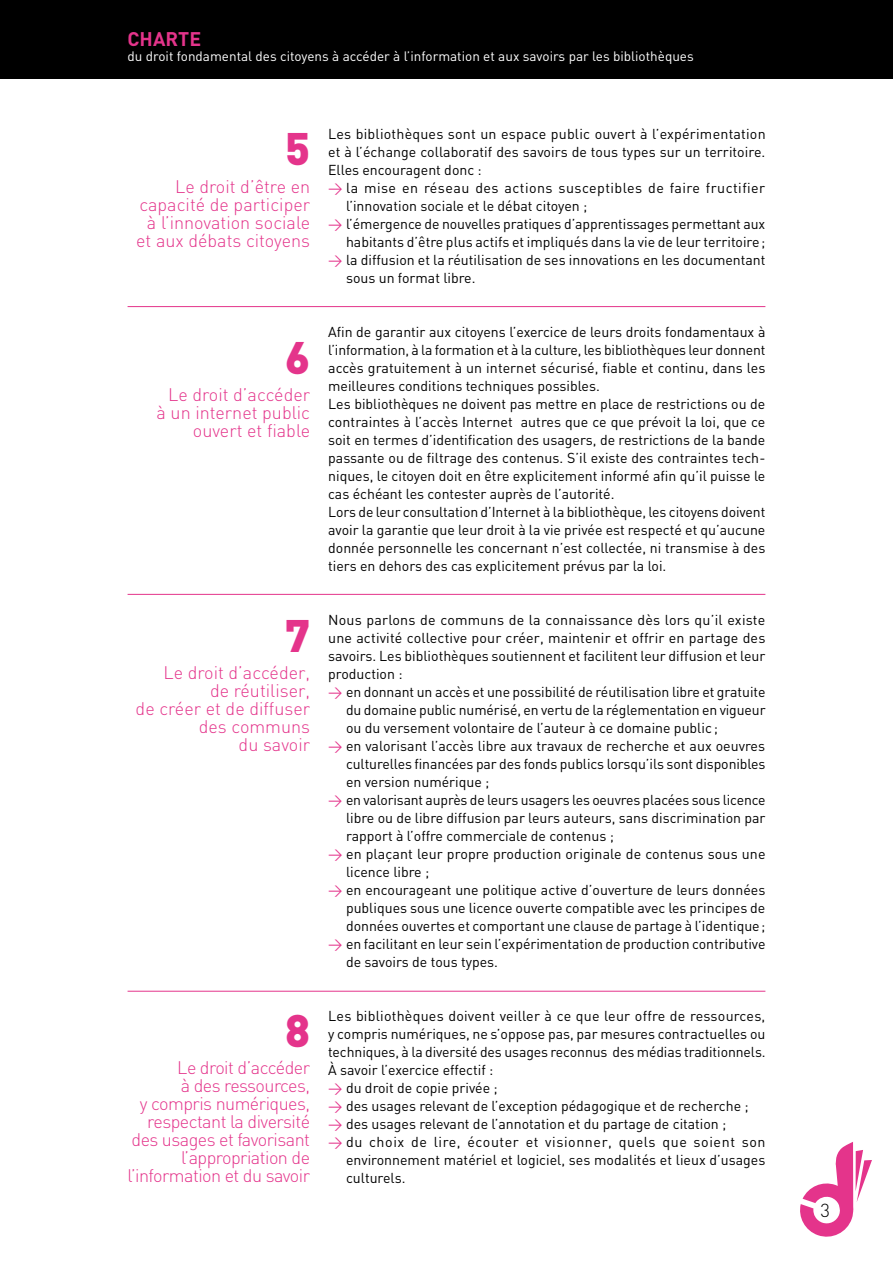
<style>
.page{position:relative;width:893px;height:1263px;background:#fff}
.page>*{position:absolute;margin:0;border:0;box-sizing:border-box;transform-origin:0 0}
.t1{font:900 45px "DIN";color:#e4348b}
.t2{font:700 19.5px "DIN";color:#e4348b}
.t3{font:300 18.6px "DIN";color:#000}
.t4{font:300 18px/18px "DIN";letter-spacing:-.01em;color:#e4348b;text-align:right}
.t5{font:300 18px/18px "DIN";letter-spacing:-.03em;color:#e4348b;text-align:right}
.t6{font:14.25px/18px "DIN";color:#000}
.t7{font:14.25px "DIN";letter-spacing:.03em;color:#000}
.t8{font:14.25px "DIN";letter-spacing:.04em;color:#000}
.t9{font:13.5px "DIN";color:#fff}
.s1{color:#e4348b}
</style>
<div class="page">
<div style="left:0;top:0;width:893px;height:78px;background:#000"></div>
<hr style="left:128px;top:306px;width:637px;height:1px;background:#e4348b">
<hr style="left:128px;top:594px;width:637px;height:1px;background:#e4348b">
<hr style="left:128px;top:991px;width:637px;height:1px;background:#e4348b">
<svg style="left:800px;top:1142px;width:72px;height:95px"></svg>
<h2 class="t2" style="left:128px;top:26px;width:75px">CHARTE</h2>
<p class="t9" style="left:128px;top:48px;width:568px">du droit fondamental des citoyens à accéder à l’information et aux savoirs par les bibliothèques</p>
<h1 class="t1" style="left:285px;top:119px;width:27px">5</h1>
<p class="t4" style="left:136px;top:177px;width:176px">Le droit d’être en capacité de participer à l’innovation sociale et aux débats citoyens</p>
<h1 class="t1" style="left:285px;top:327px;width:27px">6</h1>
<p class="t4" style="left:157px;top:385px;width:155px">Le droit d’accéder à un internet public ouvert et fiable</p>
<h1 class="t1" style="left:285px;top:606px;width:27px">7</h1>
<p class="t4" style="left:136px;top:664px;width:176px">Le droit d’accéder,<br>de réutiliser,<br>de créer et de diffuser des communs<br>du savoir</p>
<h1 class="t1" style="left:285px;top:1000px;width:27px">8</h1>
<p class="t5" style="left:128px;top:1058px;width:184px">Le droit d’accéder<br>à des ressources,<br>y compris numériques, respectant la diversité des usages et favorisant l’appropriation de l’information et du savoir</p>
<p class="t6" style="left:328px;top:125px;width:439px">Les bibliothèques sont un espace public ouvert à l’expérimentation</p>
<p class="t6" style="left:328px;top:143px;width:439px">et à l’échange collaboratif des savoirs de tous types sur un territoire.</p>
<p class="t6" style="left:328px;top:161px;width:155px">Elles encouragent donc :</p>
<p class="t7" style="left:328px;top:179px;width:439px"><span class="s1">&gt;</span> la mise en réseau des actions susceptibles de faire fructifier</p>
<p class="t6" style="left:346px;top:197px;width:243px">l’innovation sociale et le débat citoyen ;</p>
<p class="t6" style="left:328px;top:215px;width:439px"><span class="s1">&gt;</span> l’émergence de nouvelles pratiques d’apprentissages permettant aux</p>
<p class="t6" style="left:346px;top:233px;width:421px">habitants d’être plus actifs et impliqués dans la vie de leur territoire;</p>
<p class="t6" style="left:328px;top:251px;width:439px"><span class="s1">&gt;</span> la diffusion et la réutilisation de ses innovations en les documentant</p>
<p class="t6" style="left:346px;top:269px;width:131px">sous un format libre.</p>
<p class="t6" style="left:328px;top:323px;width:439px">Afin de garantir aux citoyens l’exercice de leurs droits fondamentaux à l’information, à la formation et à la culture, les bibliothèques leur donnent accès gratuitement à un internet sécurisé, fiable et continu, dans les meilleures conditions techniques possibles.<br>Les bibliothèques ne doivent pas mettre en place de restrictions ou de contraintes à l’accès Internet autres que ce que prévoit la loi, que ce soit en termes d’identification des usagers, de restrictions de la bande passante ou de filtrage des contenus. S’il existe des contraintes tech&shy;niques, le citoyen doit en être explicitement informé afin qu’il puisse le cas échéant les contester auprès de l’autorité.<br>Lors de leur consultation d’Internet à la bibliothèque, les citoyens doivent avoir la garantie que leur droit à la vie privée est respecté et qu’aucune donnée personnelle les concernant n’est collectée, ni transmise à des tiers en dehors des cas explicitement prévus par la loi.</p>
<p class="t6" style="left:328px;top:611px;width:439px">Nous parlons de communs de la connaissance dès lors qu’il existe</p>
<p class="t6" style="left:328px;top:629px;width:439px">une activité collective pour créer, maintenir et offrir en partage des</p>
<p class="t6" style="left:328px;top:647px;width:439px">savoirs. Les bibliothèques soutiennent et facilitent leur diffusion et leur</p>
<p class="t6" style="left:328px;top:665px;width:76px">production :</p>
<p class="t6" style="left:328px;top:683px;width:439px"><span class="s1">&gt;</span> en donnant un accès et une possibilité de réutilisation libre et gratuite</p>
<p class="t6" style="left:346px;top:701px;width:421px">du domaine public numérisé, en vertu de la réglementation en vigueur</p>
<p class="t6" style="left:346px;top:719px;width:373px">ou du versement volontaire de l’auteur à ce domaine public ;</p>
<p class="t6" style="left:328px;top:737px;width:438px"><span class="s1">&gt;</span> en valorisant l’accès libre aux travaux de recherche et aux oeuvres</p>
<p class="t6" style="left:346px;top:755px;width:421px">culturelles financées par des fonds publics lorsqu’ils sont disponibles</p>
<p class="t6" style="left:346px;top:773px;width:145px">en version numérique ;</p>
<p class="t6" style="left:328px;top:791px;width:439px"><span class="s1">&gt;</span> en valorisant auprès de leurs usagers les oeuvres placées sous licence</p>
<p class="t6" style="left:346px;top:809px;width:421px">libre ou de libre diffusion par leurs auteurs, sans discrimination par</p>
<p class="t6" style="left:346px;top:827px;width:269px">rapport à l’offre commerciale de contenus ;</p>
<p class="t6" style="left:328px;top:845px;width:439px"><span class="s1">&gt;</span> en plaçant leur propre production originale de contenus sous une</p>
<p class="t6" style="left:346px;top:863px;width:85px">licence libre ;</p>
<p class="t6" style="left:328px;top:881px;width:439px"><span class="s1">&gt;</span> en encourageant une politique active d’ouverture de leurs données</p>
<p class="t6" style="left:346px;top:899px;width:421px">publiques sous une licence ouverte compatible avec les principes de</p>
<p class="t6" style="left:346px;top:917px;width:421px">données ouvertes et comportant une clause de partage à l’identique;</p>
<p class="t6" style="left:328px;top:935px;width:439px"><span class="s1">&gt;</span> en facilitant en leur sein l’expérimentation de production contributive</p>
<p class="t6" style="left:346px;top:953px;width:154px">de savoirs de tous types.</p>
<p class="t6" style="left:328px;top:1007px;width:439px">Les bibliothèques doivent veiller à ce que leur offre de ressources,</p>
<p class="t6" style="left:328px;top:1025px;width:439px">y compris numériques, ne s’oppose pas, par mesures contractuelles ou</p>
<p class="t6" style="left:328px;top:1043px;width:439px">techniques, à la diversité des usages reconnus des médias traditionnels.</p>
<p class="t6" style="left:328px;top:1061px;width:167px">À savoir l’exercice effectif :</p>
<p class="t6" style="left:328px;top:1079px;width:171px"><span class="s1">&gt;</span> du droit de copie privée ;</p>
<p class="t6" style="left:328px;top:1097px;width:422px"><span class="s1">&gt;</span> des usages relevant de l’exception pédagogique et de recherche ;</p>
<p class="t6" style="left:328px;top:1115px;width:400px"><span class="s1">&gt;</span> des usages relevant de l’annotation et du partage de citation ;</p>
<p class="t8" style="left:328px;top:1133px;width:439px"><span class="s1">&gt;</span> du choix de lire, écouter et visionner, quels que soient son</p>
<p class="t6" style="left:346px;top:1151px;width:421px">environnement matériel et logiciel, ses modalités et lieux d’usages</p>
<p class="t6" style="left:346px;top:1169px;width:61px">culturels.</p>
<h3 class="t3" style="left:820px;top:1199px;width:11px">3</h3>
</div>
